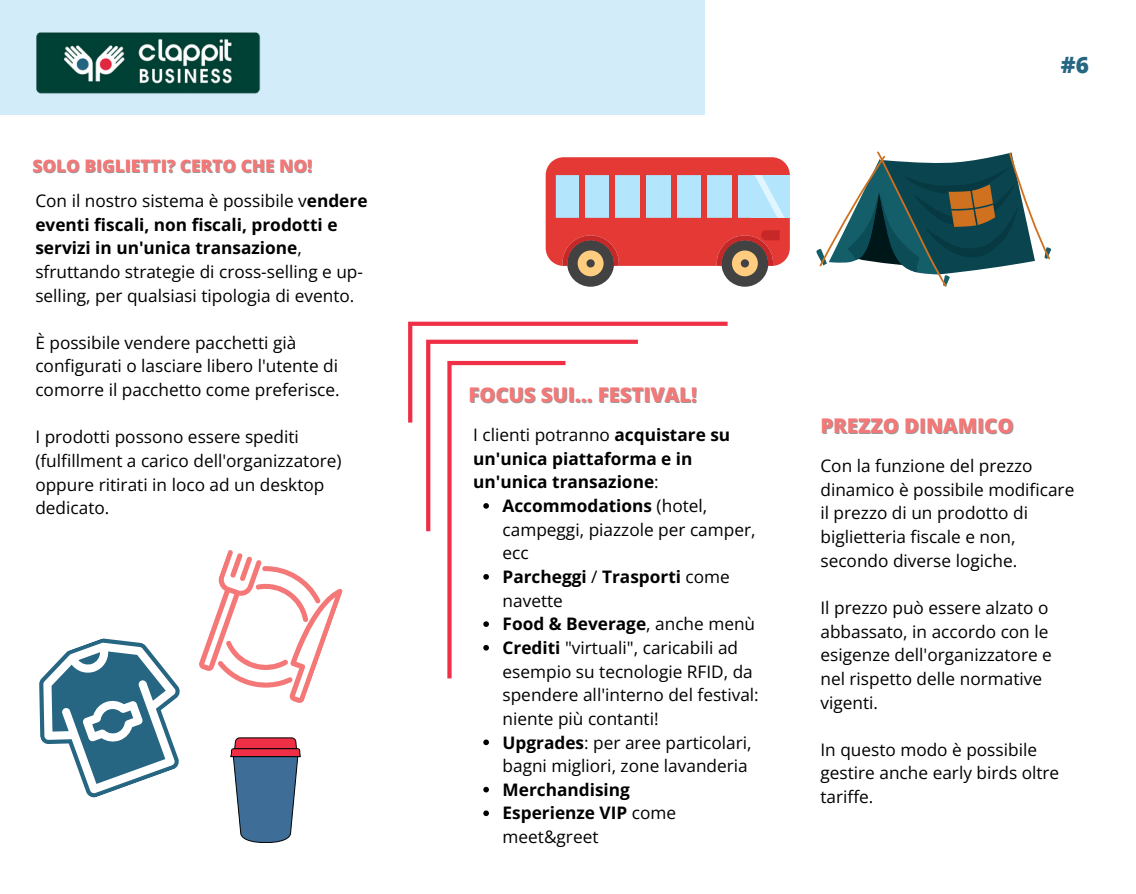
<style>
.page{position:relative;width:1136px;height:894px;background:#fff}
.page>*{position:absolute;margin:0;border:0;box-sizing:border-box;transform-origin:0 0}
.t1{font:800 22.5px "Open Sans";color:#266682}
.t2{font:800 20.25px "Open Sans";color:#f47878}
.t3{font:17.25px/23.7px "Open Sans";color:#000}
.t4{font:700 17.25px/23.7px "Open Sans";color:#000}
.t5{font:800 17.25px "Open Sans";color:#f47878}
.s1{font-weight:700}
.s2{font-weight:400}
</style>
<div class="page">
<svg style="left:408px;top:321px;width:319px;height:357px"></svg>
<svg style="left:545px;top:157px;width:244px;height:129px"></svg>
<svg style="left:816px;top:151px;width:234px;height:135px"></svg>
<svg style="left:39px;top:550px;width:304px;height:292px"></svg>
<svg style="left:483px;top:503px;width:6px;height:5px"></svg>
<svg style="left:483px;top:574px;width:6px;height:5px"></svg>
<svg style="left:483px;top:621px;width:6px;height:5px"></svg>
<svg style="left:483px;top:644px;width:6px;height:6px"></svg>
<svg style="left:483px;top:739px;width:6px;height:6px"></svg>
<svg style="left:483px;top:786px;width:6px;height:6px"></svg>
<svg style="left:483px;top:810px;width:6px;height:5px"></svg>
<div style="left:0;top:0;width:704px;height:114px;background:#d2ecfa"></div>
<img style="left:36px;top:32px;width:225px;height:62px">
<p class="t5" style="left:32px;top:154px;width:281px">SOLO BIGLIETTI? CERTO CHE NO!</p>
<h1 class="t3" style="left:35px;top:188px;width:333px">Con il nostro sistema è possibile v<span class="s1">endere eventi fiscali, non fiscali, prodotti e servizi in un'unica transazione</span>, sfruttando strategie di cross-selling e up&shy;selling, per qualsiasi tipologia di evento.</h1>
<h3 class="t3" style="left:35px;top:330px;width:306px">È possibile vendere pacchetti già configurati o lasciare libero l'utente di comorre il pacchetto come preferisce.</h3>
<p class="t3" style="left:35px;top:424px;width:308px">I prodotti possono essere spediti (fulfillment a carico dell'organizzatore) oppure ritirati in loco ad un desktop dedicato.</p>
<p class="t1" style="left:1060px;top:49px;width:30px">#6</p>
<p class="t2" style="left:468px;top:380px;width:230px">FOCUS SUI... FESTIVAL!</p>
<p class="t4" style="left:473px;top:422px;width:258px"><span class="s2">I clienti potranno</span> acquistare su un'unica piattaforma e in un'unica transazione<span class="s2">:</span></p>
<p class="t3" style="left:502px;top:493px;width:254px"><span class="s1">Accommodations</span> (hotel, campeggi, piazzole per camper, ecc</p>
<p class="t4" style="left:502px;top:564px;width:229px">Parcheggi <span class="s2">/</span> Trasporti <span class="s2">come navette</span></p>
<p class="t4" style="left:502px;top:611px;width:254px">Food &amp; Beverage<span class="s2">, anche menù</span></p>
<p class="t3" style="left:502px;top:635px;width:258px"><span class="s1">Crediti</span> "virtuali", caricabili ad esempio su tecnologie RFID, da spendere all'interno del festival: niente più contanti!</p>
<p class="t3" style="left:502px;top:729px;width:250px"><span class="s1">Upgrades</span>: per aree particolari, bagni migliori, zone lavanderia</p>
<h2 class="t4" style="left:502px;top:777px;width:129px">Merchandising</h2>
<p class="t3" style="left:502px;top:800px;width:175px"><span class="s1">Esperienze VIP</span> come meet&amp;greet</p>
<p class="t2" style="left:820px;top:411px;width:194px">PREZZO DINAMICO</p>
<p class="t3" style="left:820px;top:453px;width:255px">Con la funzione del prezzo dinamico è possibile modificare il prezzo di un prodotto di biglietteria fiscale e non, secondo diverse logiche.</p>
<p class="t3" style="left:820px;top:595px;width:233px">Il prezzo può essere alzato o abbassato, in accordo con le esigenze dell'organizzatore e nel rispetto delle normative vigenti.</p>
<p class="t3" style="left:820px;top:737px;width:240px">In questo modo è possibile gestire anche early birds oltre tariffe.</p>
</div>
